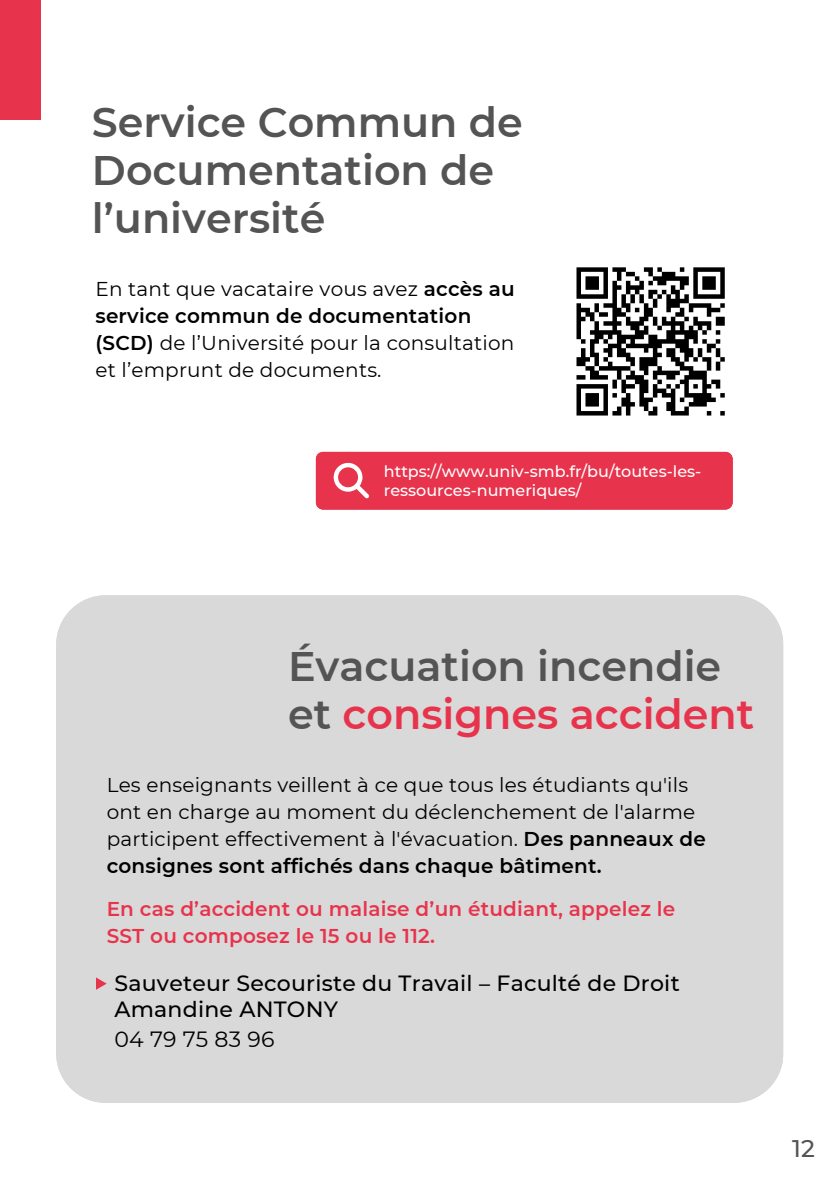
<style>
.page{position:relative;width:839px;height:1191px;background:#fff}
.page>*{position:absolute;margin:0;border:0;box-sizing:border-box;transform-origin:0 0}
.t1{font:600 41.2px/48px "Montserrat";color:#545454}
.t2{font:500 24px "Montserrat";color:#545454}
.t3{font:500 22px/30px "Montserrat";letter-spacing:.01em;color:#000}
.t4{font:20px/27px "Montserrat";letter-spacing:.01em;color:#000}
.t5{font:600 20px/27px "Montserrat";letter-spacing:.01em;color:#e7344c}
.t6{font:500 16px/18.6px "Montserrat";color:#fff}
.s1{font-weight:600}
.s2{color:#e7344c}
.s3{font-weight:400}
</style>
<div class="page">
<div style="left:56px;top:595px;width:726px;height:507px;background:#d9d9d9"></div>
<svg style="left:96px;top:977px;width:11px;height:13px"></svg>
<div style="left:316px;top:452px;width:416px;height:58px;background:#e7344c"></div>
<svg style="left:576px;top:267px;width:149px;height:149px"></svg>
<div style="left:0;top:0;width:41px;height:119px;background:#e7344c"></div>
<p class="t1" style="left:92px;top:98px;width:432px">Service Commun de<br>Documentation de l’université</p>
<h3 class="t4" style="left:95px;top:276px;width:421px">En tant que vacataire vous avez <span class="s1">accès au service commun de documentation (SCD)</span> de l’Université pour la consultation et l’emprunt de documents.</h3>
<h3 class="t6" style="left:384px;top:462px;width:319px">https://www.univ-smb.fr/bu/toutes-les&shy;ressources-numeriques/</h3>
<p class="t1" style="left:288px;top:642px;width:468px">Évacuation incendie et <span class="s2">consignes accident</span></p>
<p class="t4" style="left:107px;top:771px;width:600px">Les enseignants veillent à ce que tous les étudiants qu'ils ont en charge au moment du déclenchement de l'alarme participent effectivement à l'évacuation. <span class="s1">Des panneaux de consignes sont affichés dans chaque bâtiment.</span></p>
<p class="t5" style="left:107px;top:895px;width:570px">En cas d’accident ou malaise d’un étudiant, appelez le<br>SST ou composez le 15 ou le 112.</p>
<h2 class="t3" style="left:114px;top:968px;width:566px">Sauveteur Secouriste du Travail – Faculté de Droit</h2>
<h1 class="t3" style="left:114px;top:994px;width:225px">Amandine ANTONY<br><span class="s3">04 79 75 83 96</span></h1>
<h1 class="t2" style="left:792px;top:1134px;width:24px">12</h1>
</div>
